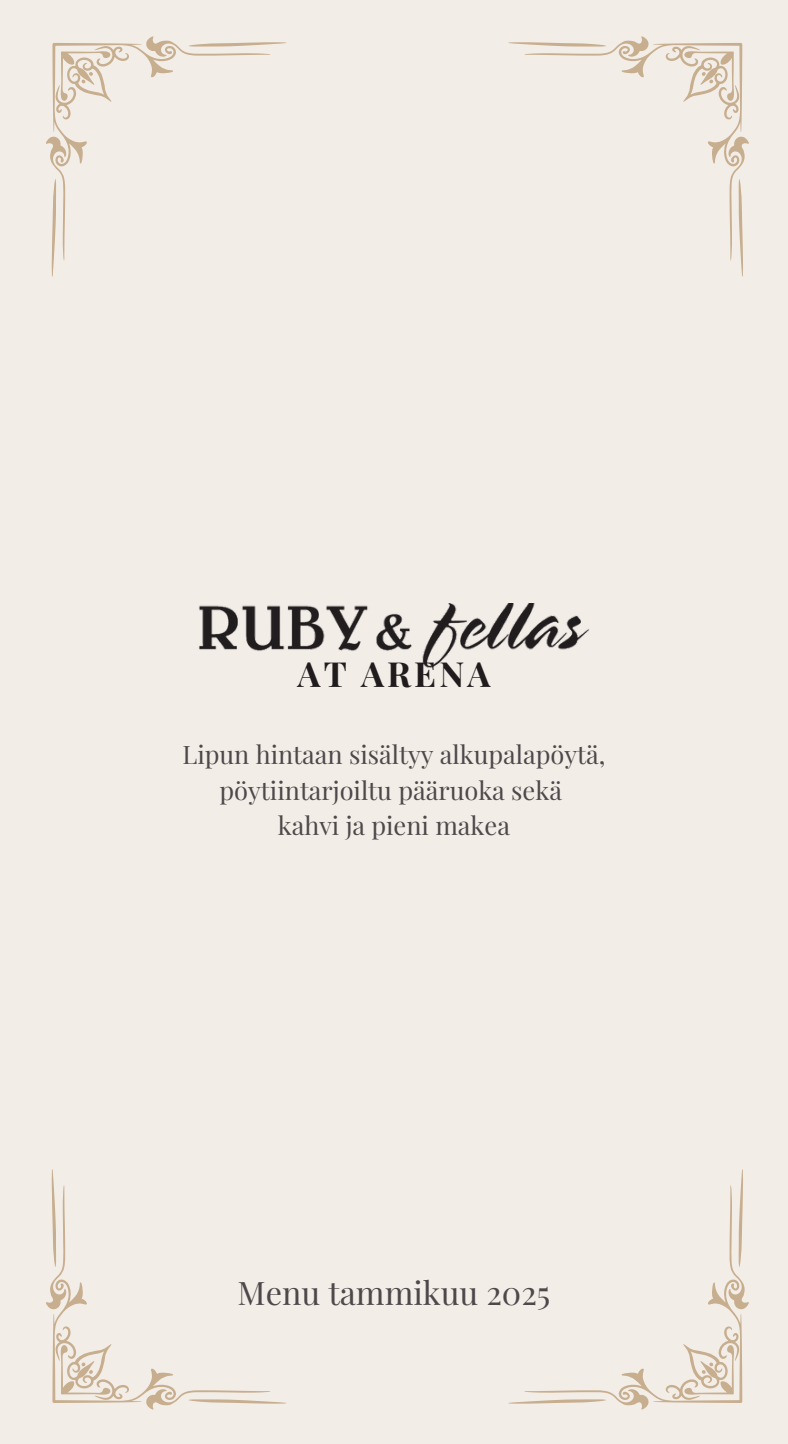
<style>
.page{position:relative;width:788px;height:1444px;background:#f3ede7}
.page>*{position:absolute;margin:0;border:0;box-sizing:border-box;transform-origin:0 0}
.t1{font:700 34.65px "Playfair Display";letter-spacing:.09em;color:#201c1d}
.t2{font:32.38px "Playfair Display";color:#4d484a}
.t3{font:25.38px/35.4px "Playfair Display";color:#4d484a;text-align:center}
</style>
<div class="page">
<svg style="left:46px;top:36px;width:240px;height:241px"></svg>
<svg style="left:508px;top:36px;width:240px;height:241px"></svg>
<svg style="left:46px;top:1169px;width:240px;height:240px"></svg>
<svg style="left:508px;top:1169px;width:240px;height:240px"></svg>
<img style="left:199px;top:603px;width:390px;height:65px">
<p class="t1" style="left:297px;top:650px;width:194px">AT ARENA</p>
<p class="t3" style="left:182px;top:736px;width:424px">Lipun hintaan sisältyy alkupalapöytä, pöytiintarjoiltu pääruoka sekä</p>
<p class="t3" style="left:278px;top:807px;width:233px">kahvi ja pieni makea</p>
<h1 class="t2" style="left:237px;top:1270px;width:314px">Menu tammikuu 2025</h1>
</div>
